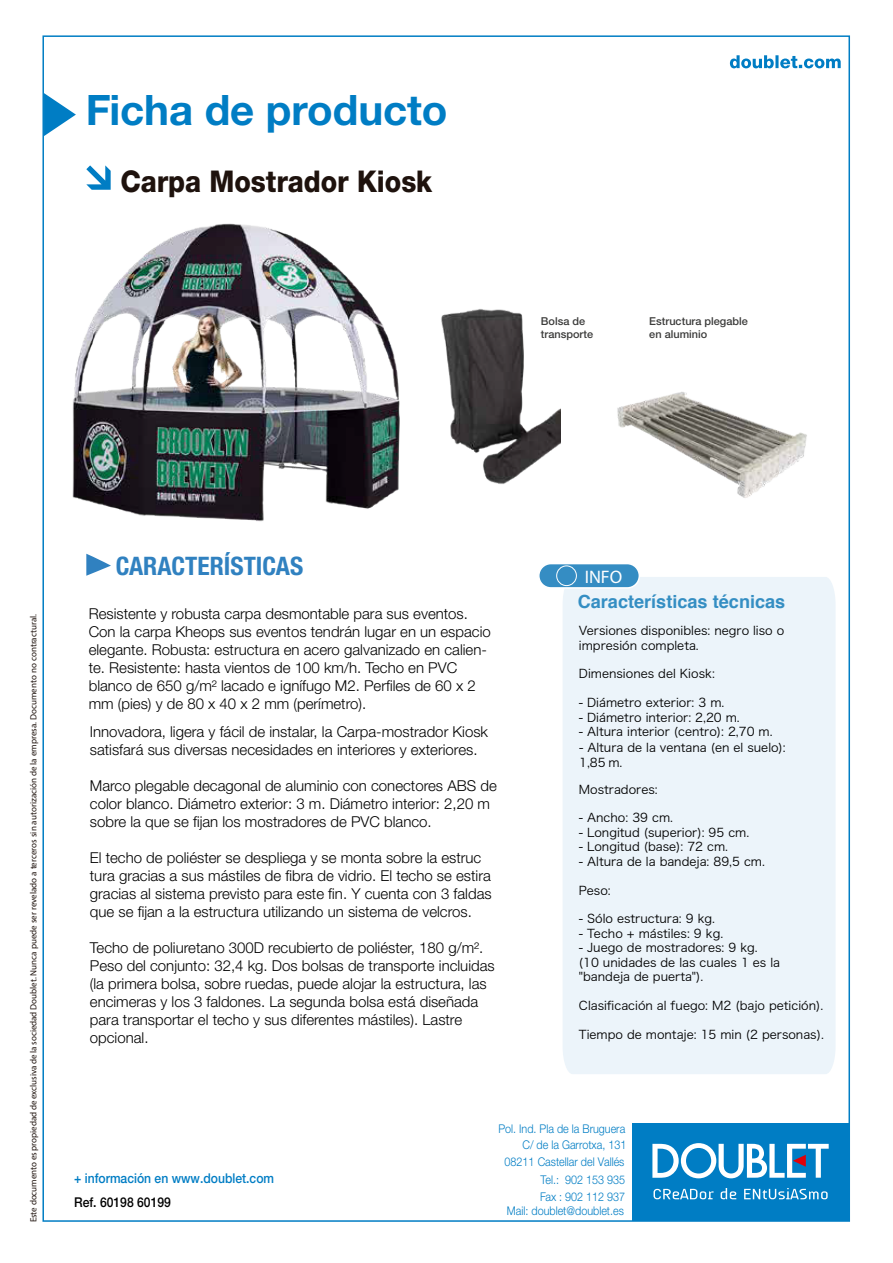
<style>
.page{position:relative;width:893px;height:1263px;background:#fff}
.page>*{position:absolute;margin:0;border:0;box-sizing:border-box;transform-origin:0 0}
.t1{font:700 42px "Helvetica Neue LT Std";color:#007dc4}
.t2{font:800 30px "Helvetica Neue LT Std";color:#1e120d;scale:.9 1}
.t3{font:700 condensed 25.5px "Helvetica Neue";color:#3081c0}
.t4{font:700 18.15px "Helvetica";color:#348ec3}
.t5{font:18.15px "Myriad Pro";color:#fff}
.t6{font:300 15px/18px "Helvetica Neue LT Std";color:#000}
.t7{font:500 13.5px "Helvetica Neue LT Std";color:#007dc4;scale:.9 1}
.t8{font:500 13.5px "Helvetica Neue LT Std";color:#000;scale:.9 1}
.t9{font:12px/14.4px "Hira Kaku Pro N W3";color:#000}
.t10{font:300 12px/17.2px "Helvetica Neue LT Std";color:#007dc4;text-align:justify;scale:.9 1}
.t11{font:500 10.95px/13px "Helvetica Neue LT Std";color:#3c3c3b}
.t12{font:9px "Myriad Pro";color:#1e120d}
</style>
<div class="page">
<svg style="left:730px;top:55px;width:111px;height:13px"></svg>
<svg style="left:45px;top:94px;width:31px;height:42px"></svg>
<svg style="left:86px;top:165px;width:25px;height:25px"></svg>
<div style="left:632px;top:1123px;width:217px;height:98px;background:#007dc4"></div>
<svg style="left:652px;top:1143px;width:177px;height:35px"></svg>
<svg style="left:653px;top:1189px;width:61px;height:10px"></svg>
<svg style="left:721px;top:1188px;width:15px;height:11px"></svg>
<svg style="left:744px;top:1188px;width:84px;height:11px"></svg>
<svg style="left:86px;top:554px;width:25px;height:22px"></svg>
<div style="left:563px;top:577px;width:273px;height:497px;background:#ecf4fa"></div>
<div style="left:539px;top:564px;width:100px;height:24px;background:#358dc3;border-radius:12px"></div>
<div style="left:538px;top:563px;width:102px;height:26px;border:2px solid #fff;border-radius:12px"></div>
<div style="left:556px;top:565px;width:21px;height:21px;border:1px solid #fff;border-radius:50%"></div>
<img style="left:72px;top:223px;width:328px;height:299px">
<img style="left:441px;top:309px;width:119px;height:175px">
<img style="left:617px;top:392px;width:190px;height:106px">
<h1 class="t1" style="left:86px;top:84px;width:363px">Ficha de producto</h1>
<h2 class="t2" style="left:120px;top:163px;width:348px">Carpa Mostrador Kiosk</h2>
<p class="t11" style="left:541px;top:315px;width:54px">Bolsa de transporte</p>
<p class="t11" style="left:649px;top:315px;width:100px">Estructura plegable en aluminio</p>
<p class="t12" style="left:28px;top:1222px;width:610px;rotate:-90deg">Este documento es propiedad de exclusiva de la sociedad Doublet. Nunca puede ser revelado a terceros sin autorización de la empresa. Documento no contractural.</p>
<h3 class="t3" style="left:116px;top:550px;width:189px">CARACTERÍSTICAS</h3>
<p class="t6" style="left:89px;top:604px;width:404px">Resistente y robusta carpa desmontable para sus eventos.<br>Con la carpa Kheops sus eventos tendrán lugar en un espacio elegante. Robusta: estructura en acero galvanizado en calien&shy;te. Resistente: hasta vientos de 100 km/h. Techo en PVC blanco de 650 g/m² lacado e ignífugo M2. Perfiles de 60 x 2 mm (pies) y de 80 x 40 x 2 mm (perímetro).</p>
<p class="t6" style="left:90px;top:722px;width:400px">Innovadora, ligera y fácil de instalar, la Carpa-mostrador Kiosk satisfará sus diversas necesidades en interiores y exteriores.</p>
<p class="t6" style="left:90px;top:776px;width:408px">Marco plegable decagonal de aluminio con conectores ABS de color blanco. Diámetro exterior: 3 m. Diámetro interior: 2,20 m sobre la que se fijan los mostradores de PVC blanco.</p>
<p class="t6" style="left:90px;top:848px;width:403px">El techo de poliéster se despliega y se monta sobre la estruc tura gracias a sus mástiles de fibra de vidrio. El techo se estira gracias al sistema previsto para este fin. Y cuenta con 3 faldas que se fijan a la estructura utilizando un sistema de velcros.</p>
<p class="t6" style="left:90px;top:938px;width:406px">Techo de poliuretano 300D recubierto de poliéster, 180 g/m².<br>Peso del conjunto: 32,4 kg. Dos bolsas de transporte incluidas (la primera bolsa, sobre ruedas, puede alojar la estructura, las encimeras y los 3 faldones. La segunda bolsa está diseñada para transportar el techo y sus diferentes mástiles). Lastre opcional.</p>
<p class="t5" style="left:585px;top:565px;width:39px">INFO</p>
<p class="t4" style="left:578px;top:587px;width:209px">Características técnicas</p>
<p class="t9" style="left:579px;top:623px;width:207px">Versiones disponibles: negro liso o impresión completa.</p>
<p class="t9" style="left:579px;top:666px;width:137px">Dimensiones del Kiosk:</p>
<p class="t9" style="left:579px;top:695px;width:147px">- Diámetro exterior: 3 m.</p>
<p class="t9" style="left:579px;top:709px;width:162px">- Diámetro interior: 2,20 m.</p>
<p class="t9" style="left:579px;top:723px;width:195px">- Altura interior (centro): 2,70 m.</p>
<p class="t9" style="left:579px;top:740px;width:208px">- Altura de la ventana (en el suelo):<br>1,85 m.</p>
<p class="t9" style="left:579px;top:781px;width:80px">Mostradores:</p>
<p class="t9" style="left:579px;top:810px;width:96px">- Ancho: 39 cm.</p>
<p class="t9" style="left:579px;top:824px;width:172px">- Longitud (superior): 95 cm.</p>
<p class="t9" style="left:579px;top:839px;width:151px">- Longitud (base): 72 cm.</p>
<p class="t9" style="left:579px;top:853px;width:188px">- Altura de la bandeja: 89,5 cm.</p>
<p class="t9" style="left:579px;top:882px;width:33px">Peso:</p>
<p class="t9" style="left:579px;top:911px;width:138px">- Sólo estructura: 9 kg.</p>
<p class="t9" style="left:579px;top:925px;width:146px">- Techo + mástiles: 9 kg.</p>
<p class="t9" style="left:579px;top:939px;width:203px">- Juego de mostradores: 9 kg. (10 unidades de las cuales 1 es la "bandeja de puerta").</p>
<p class="t9" style="left:579px;top:997px;width:246px">Clasificación al fuego: M2 (bajo petición).</p>
<p class="t9" style="left:579px;top:1026px;width:246px">Tiempo de montaje: 15 min (2 personas).</p>
<p class="t7" style="left:74px;top:1170px;width:224px">+ información en www.doublet.com</p>
<p class="t8" style="left:74px;top:1194px;width:109px">Ref. 60198 60199</p>
<p class="t10" style="left:498px;top:1119px;width:142px">Pol. Ind. Pla de la Bruguera</p>
<p class="t10" style="left:540px;top:1153px;width:96px;text-indent:-35px">08211 Castellar del Vallés Tel.: 902 153 935<br>Fax : 902 112 937</p>
<p class="t10" style="left:507px;top:1202px;width:132px">Mail: doublet@doublet.es</p>
<p class="t10" style="left:522px;top:1136px;width:117px">C/ de la Garrotxa, 131</p>
</div>
